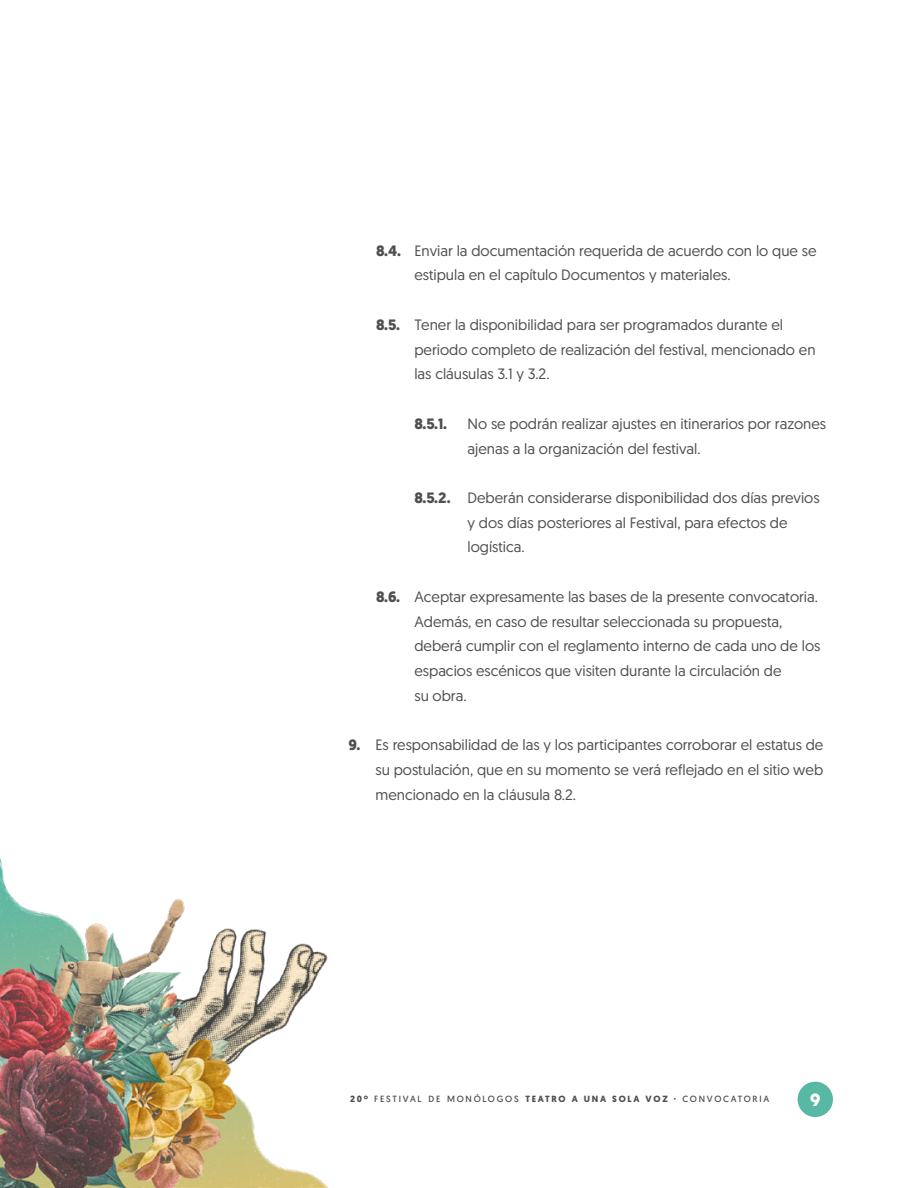
<style>
.page{position:relative;width:918px;height:1188px;background:#fff}
.page>*{position:absolute;margin:0;border:0;box-sizing:border-box;transform-origin:0 0}
.t1{font:15px/24.8px "Geomanist";color:#4f4f4f}
.t2{font:700 15px "Geomanist";color:#4f4f4f}
.t3{font:700 15px "Dazzle Unicase";color:#fff}
.t4{font:9px "Geomanist";letter-spacing:.19em;color:#4f4f4f}
.s1{font-weight:700}
</style>
<div class="page">
<img style="left:0;top:858px;width:833px;height:330px">
<div style="left:798px;top:1082px;width:35px;height:35px;background:#57b8a3;border-radius:50%"></div>
<p class="t1" style="left:414px;top:238px;width:404px;text-indent:-38px"><span class="s1">8.4.</span> Enviar la documentación requerida de acuerdo con lo que se estipula en el capítulo Documentos y materiales.</p>
<p class="t1" style="left:414px;top:312px;width:403px;text-indent:-38px"><span class="s1">8.5.</span> Tener la disponibilidad para ser programados durante el periodo completo de realización del festival, mencionado en las cláusulas 3.1 y 3.2.</p>
<p class="t2" style="left:414px;top:414px;width:34px">8.5.1.</p>
<p class="t1" style="left:468px;top:411px;width:360px">No se podrán realizar ajustes en itinerarios por razones ajenas a la organización del festival.</p>
<p class="t1" style="left:468px;top:485px;width:354px;text-indent:-53px"><span class="s1">8.5.2.</span> Deberán considerarse disponibilidad dos días previos y dos días posteriores al Festival, para efectos de logística.</p>
<p class="t1" style="left:414px;top:584px;width:407px;text-indent:-38px"><span class="s1">8.6.</span> Aceptar expresamente las bases de la presente convocatoria.<br>Además, en caso de resultar seleccionada su propuesta, deberá cumplir con el reglamento interno de cada uno de los espacios escénicos que visiten durante la circulación de<br>su obra.</p>
<p class="t1" style="left:376px;top:732px;width:449px;text-align:justify;text-indent:-27px"><span class="s1">9.</span> Es responsabilidad de las y los participantes corroborar el estatus de su postulación, que en su momento se verá reflejado en el sitio web mencionado en la cláusula 8.2.</p>
<p class="t4" style="left:350px;top:1093px;width:421px"><span class="s1">20º</span> FESTIVAL DE MONÓLOGOS <span class="s1">TEATRO A UNA SOLA VOZ ·</span> CONVOCATORIA</p>
<p class="t3" style="left:810px;top:1088px;width:12px">9</p>
</div>
